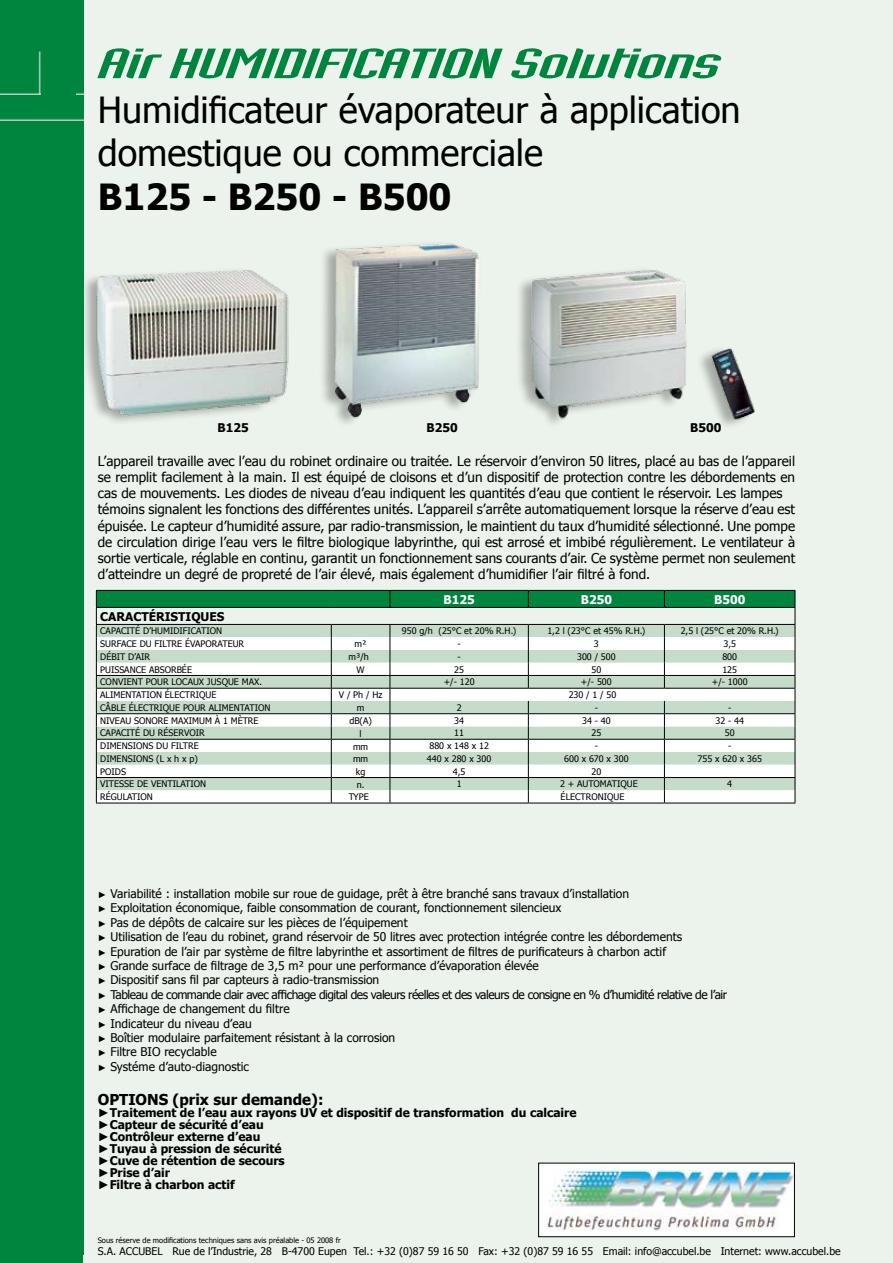
<style>
.page{position:relative;width:893px;height:1263px;background:#fff}
.page>*{position:absolute;margin:0;border:0;box-sizing:border-box;transform-origin:0 0}
.t1{font:italic 41.4px "Industria LT Solid";color:#00853f;scale:2.5 1}
.t2{font:36px/43.2px "Tahoma";color:#000}
.t3{font:700 36px "Tahoma";color:#000}
.t4{font:700 15px "Tahoma";color:#000}
.t5{font:13.5px/16.2px "Tahoma";color:#000}
.t6{font:12px/14.4px "Tahoma";color:#000}
.t7{font:700 12px/12px "Tahoma";color:#000}
.t8{font:700 12px "Tahoma";color:#fff}
.t9{font:10.5px "Tahoma";color:#000}
.t10{font:9px/12.8px "Tahoma";color:#000}
.t11{font:7.5px "Tahoma";color:#000}
.s1{font-family:"Arial";font-weight:900;font-size:9px}
.s2{font-family:"Book Antiqua";font-weight:400}
</style>
<div class="page">
<div style="left:84px;top:0;width:809px;height:1263px;background:#ecf3ec"></div>
<div style="left:0;top:0;width:84px;height:1254px;background:#00853e"></div>
<div style="left:41px;top:60px;width:34px;height:43px;background:#00853f"></div>
<div style="left:58px;top:239px;width:718px;height:205px;background:#000;opacity:.3"></div>
<img style="left:73px;top:243px;width:695px;height:184px">
<img style="left:540px;top:1165px;width:253px;height:70px">
<div style="left:538px;top:1163px;width:257px;height:74px;border:1px solid #000"></div>
<hr style="left:96px;top:803px;width:235px;height:1px;background:#000">
<hr style="left:331px;top:803px;width:59px;height:1px;background:#000">
<hr style="left:390px;top:803px;width:138px;height:1px;background:#000">
<hr style="left:528px;top:803px;width:136px;height:1px;background:#000">
<hr style="left:664px;top:803px;width:131px;height:1px;background:#000">
<svg style="left:96px;top:590px;width:700px;height:213px;background:#c7dbce"></svg>
<h1 class="t1" style="left:94px;top:41px;width:257px">AirHUMIDIFICATIONSolutions</h1>
<h2 class="t2" style="left:98px;top:87px;width:644px">Humidificateur évaporateur à application domestique ou commerciale</h2>
<h2 class="t3" style="left:98px;top:171px;width:355px">B125 - B250 - B500</h2>
<p class="t7" style="left:218px;top:421px;width:33px">B125</p>
<p class="t7" style="left:427px;top:421px;width:33px">B250</p>
<p class="t7" style="left:690px;top:421px;width:33px">B500</p>
<p class="t5" style="left:98px;top:452px;width:699px">L’appareil travaille avec l’eau du robinet ordinaire ou traitée. Le réservoir d’environ 50 litres, placé au bas de l’appareil se remplit facilement à la main. Il est équipé de cloisons et d’un dispositif de protection contre les débordements en cas de mouvements. Les diodes de niveau d’eau indiquent les quantités d’eau que contient le réservoir. Les lampes témoins signalent les fonctions des différentes unités. L’appareil s’arrête automatiquement lorsque la réserve d’eau est épuisée. Le capteur d’humidité assure, par radio-transmission, le maintient du taux d’humidité sélectionné. Une pompe de circulation dirige l’eau vers le filtre biologique labyrinthe, qui est arrosé et imbibé régulièrement. Le ventilateur à sortie verticale, réglable en continu, garantit un fonctionnement sans courants d’air. Ce système permet non seulement d’atteindre un degré de propreté de l’air élevé, mais également d’humidifier l’air filtré à fond.</p>
<p class="t8" style="left:444px;top:591px;width:33px">B125</p>
<p class="t8" style="left:581px;top:591px;width:33px">B250</p>
<p class="t8" style="left:714px;top:591px;width:33px">B500</p>
<p class="t10" style="left:402px;top:624px;width:116px">950 g/h (25°C et 20% R.H.)</p>
<p class="t10" style="left:547px;top:624px;width:100px">1,2 l (23°C et 45% R.H.)</p>
<p class="t10" style="left:681px;top:624px;width:100px">2,5 l (25°C et 20% R.H.)</p>
<p class="t7" style="left:100px;top:609px;width:126px">CARACTÉRISTIQUES</p>
<p class="t10" style="left:100px;top:624px;width:7px">capac</p>
<p class="t10" style="left:100px;top:624px;width:145px;text-indent:26px">ité d’humidification surface du filtre évaporateur débit d’air</p>
<p class="t10" style="left:355px;top:637px;width:13px">m²</p>
<p class="t10" style="left:457px;top:637px;width:5px">-</p>
<p class="t10" style="left:594px;top:637px;width:6px">3</p>
<p class="t10" style="left:723px;top:637px;width:14px">3,5</p>
<p class="t10" style="left:457px;top:650px;width:5px">-</p>
<p class="t10" style="left:577px;top:650px;width:40px">300 / 500</p>
<p class="t10" style="left:722px;top:650px;width:16px">800</p>
<p class="t10" style="left:357px;top:663px;width:10px">W</p>
<p class="t10" style="left:454px;top:662px;width:11px">25</p>
<p class="t10" style="left:591px;top:662px;width:11px">50</p>
<p class="t10" style="left:722px;top:662px;width:16px">125</p>
<p class="t10" style="left:444px;top:675px;width:32px">+/- 120</p>
<p class="t10" style="left:581px;top:675px;width:32px">+/- 500</p>
<p class="t10" style="left:712px;top:675px;width:37px">+/- 1000</p>
<p class="t10" style="left:339px;top:688px;width:45px">V / Ph / Hz</p>
<p class="t10" style="left:569px;top:688px;width:49px">230 / 1 / 50</p>
<p class="t10" style="left:357px;top:701px;width:9px">m</p>
<p class="t10" style="left:457px;top:701px;width:6px">2</p>
<p class="t10" style="left:595px;top:701px;width:5px">-</p>
<p class="t10" style="left:728px;top:701px;width:5px">-</p>
<p class="t10" style="left:349px;top:714px;width:24px">dB(A)</p>
<p class="t10" style="left:454px;top:713px;width:11px">34</p>
<p class="t10" style="left:582px;top:713px;width:30px">34 - 40</p>
<p class="t10" style="left:715px;top:713px;width:30px">32 - 44</p>
<p class="t10" style="left:360px;top:727px;width:4px">l</p>
<p class="t10" style="left:454px;top:726px;width:11px">11</p>
<p class="t10" style="left:591px;top:726px;width:11px">25</p>
<p class="t10" style="left:725px;top:726px;width:11px">50</p>
<p class="t10" style="left:353px;top:739px;width:17px">mm</p>
<p class="t10" style="left:429px;top:739px;width:61px">880 x 148 x 12</p>
<p class="t10" style="left:595px;top:739px;width:5px">-</p>
<p class="t10" style="left:728px;top:739px;width:5px">-</p>
<p class="t10" style="left:353px;top:752px;width:17px">mm</p>
<p class="t10" style="left:427px;top:752px;width:66px">440 x 280 x 300</p>
<p class="t10" style="left:564px;top:752px;width:66px">600 x 670 x 300</p>
<p class="t10" style="left:697px;top:752px;width:66px">755 x 620 x 365</p>
<p class="t10" style="left:356px;top:765px;width:11px">kg</p>
<p class="t10" style="left:453px;top:764px;width:14px">4,5</p>
<p class="t10" style="left:591px;top:764px;width:11px">20</p>
<p class="t10" style="left:357px;top:778px;width:9px">n.</p>
<p class="t10" style="left:457px;top:777px;width:6px">1</p>
<p class="t10" style="left:727px;top:777px;width:6px">4</p>
<p class="t10" style="left:349px;top:650px;width:22px">m³/h</p>
<p class="t10" style="left:100px;top:662px;width:172px;text-indent:24px">ANCE ABSORBÉE<br>convient pour locaux jusque max. alimentation électrique<br>câble électrique pour alimentation<br>NIVEAU SONO</p>
<p class="t10" style="left:100px;top:662px;width:11px">PUISS</p>
<p class="t10" style="left:158px;top:713px;width:33px">RE MAXIMUM</p>
<p class="t10" style="left:215px;top:713px;width:44px">À 1 MÈTRE</p>
<p class="t10" style="left:100px;top:726px;width:106px;text-indent:26px">ité du réservoir dimensionS du filtre<br>DIMENSIONS (L x h x p)<br>POIDS<br>VITESSE</p>
<p class="t10" style="left:100px;top:726px;width:7px">capac</p>
<p class="t10" style="left:137px;top:777px;width:26px">DE VENTIL</p>
<p class="t10" style="left:180px;top:777px;width:11px">ATION</p>
<p class="t10" style="left:560px;top:777px;width:79px">2 + automatique</p>
<p class="t10" style="left:100px;top:790px;width:54px">Régulation</p>
<p class="t10" style="left:349px;top:790px;width:21px">TYPE</p>
<p class="t10" style="left:561px;top:789px;width:65px">électronique</p>
<p class="t6" style="left:98px;top:886px;width:631px"><span class="s1">►</span> Variabilité : installation mobile sur roue de guidage, prêt à être branché sans travaux d’installation<br><span class="s1">►</span> Exploitation économique, faible consommation de courant, fonctionnement silencieux<br><span class="s1">►</span> Pas de dépôts de calcaire sur les pièces de l’équipement<br><span class="s1">►</span> Utilisation de l’eau du robinet, grand réservoir de 50 litres avec protection intégrée contre les débordements<br><span class="s1">►</span> Epuration de l’air par système de filtre labyrinthe et assortiment de filtres de purificateurs à charbon actif<br><span class="s1">►</span> Grande surface de filtrage de 3,5 m² pour une performance d’évaporation élevée<br><span class="s1">►</span> Dispositif sans fil par capteurs à radio-transmission<br><span class="s1">►</span> Tableau de commande clair avec affichage digital des valeurs réelles et des valeurs de consigne en % d’humidité relative de l’air <span class="s1">►</span> Affichage de changement du filtre<br><span class="s1">►</span> Indicateur du niveau d’eau<br><span class="s1">►</span> Boîtier modulaire parfaitement résistant à la corrosion<br><span class="s1">►</span> Filtre BIO recyclable<br><span class="s1">►</span> Systéme d’auto-diagnostic</p>
<p class="t4" style="left:98px;top:1089px;width:227px">OPTIONS (prix sur demande):</p>
<p class="t7" style="left:98px;top:1106px;width:480px"><span class="s2">►</span>Traitement de l’eau aux rayons UV et dispositif de transformation du calcaire <span class="s2">►</span>Capteur de sécurité d’eau<br><span class="s2">►</span>Contrôleur externe d’eau<br><span class="s2">►</span>Tuyau à pression de sécurité<br><span class="s2">►</span>Cuve de rétention de secours<br><span class="s2">►</span>Prise d’air<br><span class="s2">►</span>Filtre à charbon actif</p>
<p class="t11" style="left:98px;top:1235px;width:244px">Sous réserve de modifications techniques sans avis préalable - 05 2008 fr</p>
<p class="t9" style="left:98px;top:1244px;width:744px">S.A. ACCUBEL Rue de l’Industrie, 28 B-4700 Eupen Tel.: +32 (0)87 59 16 50 Fax: +32 (0)87 59 16 55 Email: info@accubel.be Internet: www.accubel.be</p>
</div>
